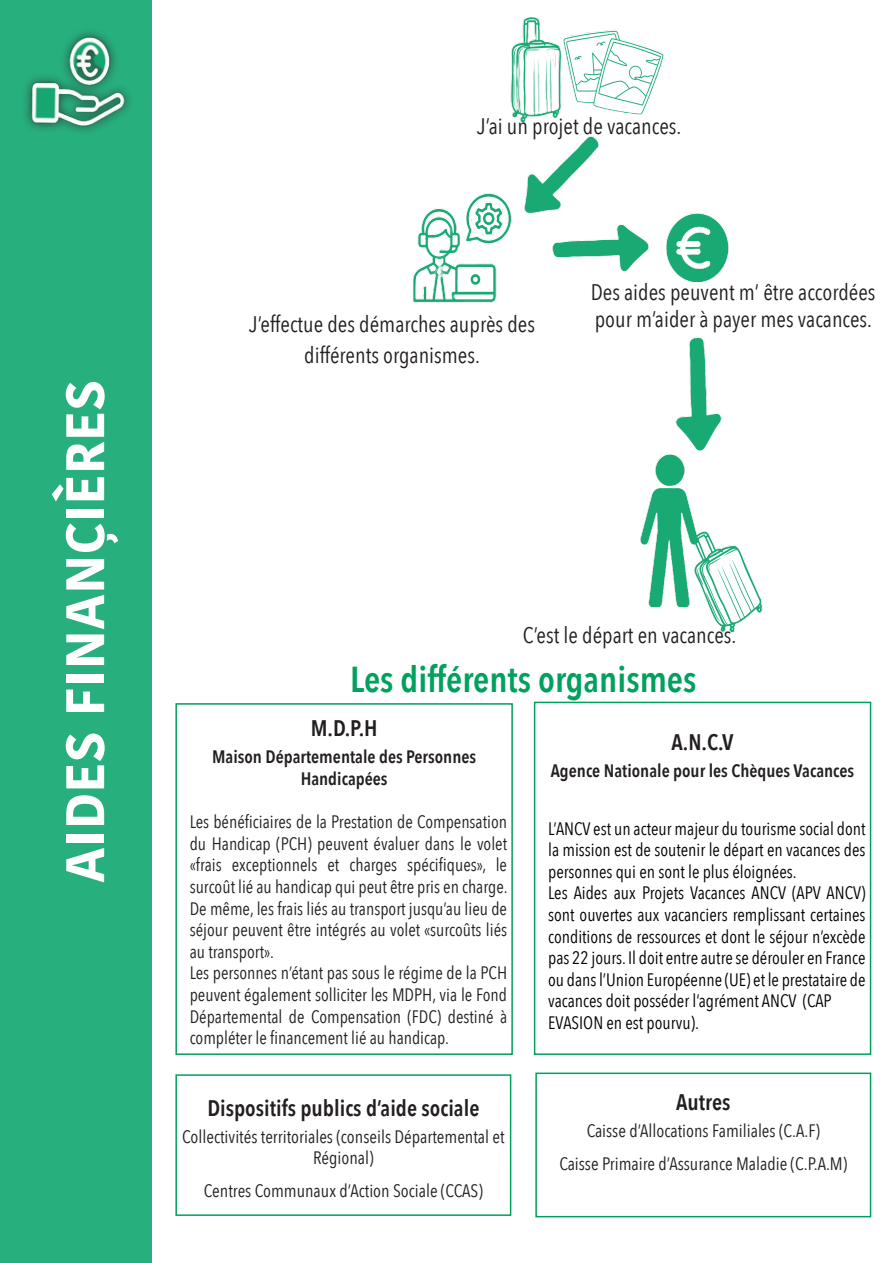
<style>
.page{position:relative;width:893px;height:1263px;background:#fff}
.page>*{position:absolute;margin:0;border:0;box-sizing:border-box;transform-origin:0 0}
.t1{font:700 54px "Kohinoor Bangla";color:#fff}
.t2{font:600 36px "Avenir Next Condensed";color:#00a05d}
.t3{font:22.5px/30.6px "Avenir Next Condensed";color:#231f20;text-align:center}
.t4{font:600 22.5px "Avenir Next Condensed";color:#231f20}
.t5{font:18px/21.6px "Avenir Next Condensed";color:#231f20;text-align:center}
.t6{font:18px/21.6px "Avenir Next Condensed";color:#000}
.t7{font:600 18px/21.6px "Avenir Next Condensed";color:#231f20;text-align:center}
</style>
<div class="page">
<div style="left:0;top:0;width:152px;height:1263px;background:#28af7e"></div>
<img style="left:413px;top:17px;width:350px;height:616px">
<div style="left:175px;top:703px;width:338px;height:352px;border:2px solid #00a05d"></div>
<div style="left:175px;top:1074px;width:336px;height:142px;border:2px solid #00a05d"></div>
<div style="left:534px;top:702px;width:337px;height:353px;border:2px solid #00a05d"></div>
<div style="left:535px;top:1072px;width:336px;height:145px;border:2px solid #00a05d"></div>
<img style="left:25px;top:32px;width:105px;height:100px">
<h1 class="t1" style="left:38px;top:883px;width:505px;rotate:-90deg">AIDES FINANÇIÈRES</h1>
<p class="t3" style="left:477px;top:111px;width:206px">J’ai un projet de vacances.</p>
<p class="t3" style="left:249px;top:310px;width:287px">J’effectue des démarches auprès des différents organismes.</p>
<p class="t3" style="left:591px;top:279px;width:286px;line-height:27px;text-align:left">Des aides peuvent m’ être accordées pour m’aider à payer mes vacances.</p>
<p class="t3" style="left:523px;top:620px;width:215px">C’est le départ en vacances.</p>
<h2 class="t2" style="left:350px;top:656px;width:348px">Les différents organismes</h2>
<p class="t4" style="left:311px;top:714px;width:68px">M.D.P.H</p>
<p class="t7" style="left:212px;top:747px;width:266px">Maison Départementale des Personnes<br>Handicapées</p>
<p class="t5" style="left:190px;top:812px;width:319px;text-align:left">Les bénéficiaires de la Prestation de Compensation du Handicap (PCH) peuvent évaluer dans le volet «frais exceptionnels et charges spécifiques», le surcoût lié au handicap qui peut être pris en charge.<br>De même, les frais liés au transport jusqu’au lieu de séjour peuvent être intégrés au volet «surcoûts liés au transport».<br>Les personnes n’étant pas sous le régime de la PCH peuvent également solliciter les MDPH, via le Fond Départemental de Compensation (FDC) destiné à compléter le financement lié au handicap.</p>
<p class="t4" style="left:207px;top:1093px;width:274px">Dispositifs publics d’aide sociale</p>
<p class="t5" style="left:182px;top:1126px;width:324px">Collectivités territoriales (conseils Départemental et<br>Régional)</p>
<p class="t5" style="left:204px;top:1180px;width:281px">Centres Communaux d’Action Sociale (CCAS)</p>
<p class="t4" style="left:671px;top:727px;width:64px">A.N.C.V</p>
<p class="t7" style="left:551px;top:760px;width:305px">Agence Nationale pour les Chèques Vacances</p>
<p class="t6" style="left:548px;top:818px;width:319px">L’ANCV est un acteur majeur du tourisme social dont la mission est de soutenir le départ en vacances des personnes qui en sont le plus éloignées.<br>Les Aides aux Projets Vacances ANCV (APV ANCV) sont ouvertes aux vacanciers remplissant certaines conditions de ressources et dont le séjour n’excède pas 22 jours. Il doit entre autre se dérouler en France ou dans l’Union Européenne (UE) et le prestataire de vacances doit posséder l’agrément ANCV (CAP EVASION en est pourvu).</p>
<p class="t4" style="left:676px;top:1088px;width:56px">Autres</p>
<p class="t5" style="left:559px;top:1115px;width:289px;line-height:32.4px">Caisse d’Allocations Familiales (C.A.F)<br>Caisse Primaire d’Assurance Maladie (C.P.A.M)</p>
</div>
